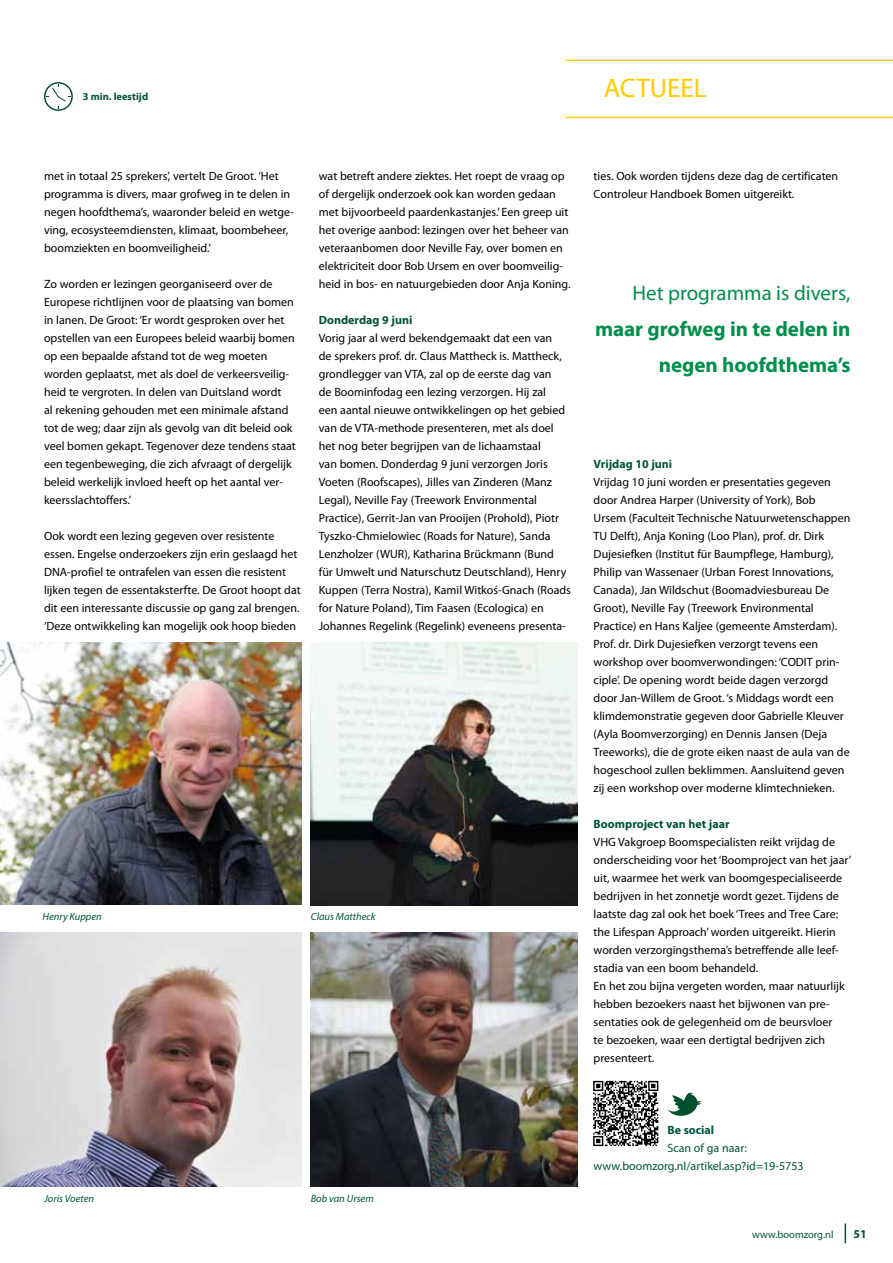
<style>
.page{position:relative;width:893px;height:1263px;background:#fff}
.page>*{position:absolute;margin:0;border:0;box-sizing:border-box;transform-origin:0 0}
.t1{font:27px "Myriad Pro";color:#fc0}
.t2{font:700 21px/36px "Myriad Pro";color:#00904a;text-align:right}
.t3{font:21px "Myriad Pro";color:#00904a}
.t4{font:12px/18px "Myriad Pro";color:#000}
.t5{font:700 12px "Myriad Pro";color:#00533d}
.t6{font:12px/18px "Myriad Pro";color:#00533d}
.t7{font:italic 10.5px "Myriad Pro";color:#00533d}
.t8{font:10.5px "Myriad Pro";color:#00533d}
.t9{font:700 10.5px "Myriad Pro";color:#00533d}
</style>
<div class="page">
<svg style="left:845px;top:1223px;width:1px;height:20px"></svg>
<hr style="left:565px;top:117px;width:328px;height:1px;background:#fc0">
<hr style="left:565px;top:60px;width:328px;height:1px;background:#fc0">
<svg style="left:44px;top:82px;width:29px;height:29px"></svg>
<img style="left:0;top:932px;width:302px;height:254px">
<img style="left:311px;top:932px;width:267px;height:254px">
<img style="left:311px;top:643px;width:267px;height:262px">
<img style="left:0;top:643px;width:302px;height:261px">
<svg style="left:593px;top:1081px;width:65px;height:65px"></svg>
<svg style="left:667px;top:1092px;width:34px;height:24px"></svg>
<p class="t9" style="left:83px;top:90px;width:67px">3 min. leestijd</p>
<h1 class="t1" style="left:604px;top:71px;width:104px">ACTUEEL</h1>
<p class="t4" style="left:44px;top:167px;width:252px">met in totaal 25 sprekers’, vertelt De Groot. ‘Het programma is divers, maar grofweg in te delen in negen hoofdthema’s, waaronder beleid en wetge&shy;ving, ecosysteemdiensten, klimaat, boombeheer, boomziekten en boomveiligheid.’</p>
<p class="t4" style="left:44px;top:275px;width:253px">Zo worden er lezingen georganiseerd over de Europese richtlijnen voor de plaatsing van bomen in lanen. De Groot: ‘Er wordt gesproken over het opstellen van een Europees beleid waarbij bomen op een bepaalde afstand tot de weg moeten worden geplaatst, met als doel de verkeersveilig&shy;heid te vergroten. In delen van Duitsland wordt<br>al rekening gehouden met een minimale afstand tot de weg; daar zijn als gevolg van dit beleid ook veel bomen gekapt. Tegenover deze tendens staat een tegenbeweging, die zich afvraagt of dergelijk beleid werkelijk invloed heeft op het aantal ver&shy;keersslachtoffers.’</p>
<p class="t4" style="left:44px;top:527px;width:258px">Ook wordt een lezing gegeven over resistente essen. Engelse onderzoekers zijn erin geslaagd het DNA-profiel te ontrafelen van essen die resistent lijken tegen de essentaksterfte. De Groot hoopt dat dit een interessante discussie op gang zal brengen. ‘Deze ontwikkeling kan mogelijk ook hoop bieden</p>
<p class="t4" style="left:319px;top:167px;width:253px">wat betreft andere ziektes. Het roept de vraag op of dergelijk onderzoek ook kan worden gedaan met bijvoorbeeld paardenkastanjes.’ Een greep uit het overige aanbod: lezingen over het beheer van veteraanbomen door Neville Fay, over bomen en elektriciteit door Bob Ursem en over boomveilig&shy;heid in bos- en natuurgebieden door Anja Koning.</p>
<p class="t5" style="left:319px;top:312px;width:95px">Donderdag 9 juni</p>
<p class="t4" style="left:319px;top:329px;width:254px">Vorig jaar al werd bekendgemaakt dat een van<br>de sprekers prof. dr. Claus Mattheck is. Mattheck, grondlegger van VTA, zal op de eerste dag van<br>de Boominfodag een lezing verzorgen. Hij zal<br>een aantal nieuwe ontwikkelingen op het gebied van de VTA-methode presenteren, met als doel het nog beter begrijpen van de lichaamstaal<br>van bomen. Donderdag 9 juni verzorgen Joris Voeten (Roofscapes), Jilles van Zinderen (Manz Legal), Neville Fay (Treework Environmental Practice), Gerrit-Jan van Prooijen (Prohold), Piotr Tyszko-Chmielowiec (Roads for Nature), Sanda Lenzholzer (WUR), Katharina Brückmann (Bund für Umwelt und Naturschutz Deutschland), Henry Kuppen (Terra Nostra), Kamil Witkoś-Gnach (Roads for Nature Poland), Tim Faasen (Ecologica) en Johannes Regelink (Regelink) eveneens presenta-</p>
<p class="t7" style="left:43px;top:910px;width:61px">Henry Kuppen</p>
<p class="t7" style="left:311px;top:910px;width:66px">Claus Mattheck</p>
<p class="t4" style="left:594px;top:167px;width:246px">ties. Ook worden tijdens deze dag de certificaten<br>Controleur Handboek Bomen uitgereikt.</p>
<h2 class="t3" style="left:632px;top:280px;width:220px">Het programma is divers,</h2>
<h2 class="t2" style="left:595px;top:311px;width:257px">maar grofweg in te delen in negen hoofdthema’s</h2>
<p class="t5" style="left:594px;top:456px;width:80px">Vrijdag 10 juni</p>
<p class="t4" style="left:594px;top:473px;width:258px">Vrijdag 10 juni worden er presentaties gegeven door Andrea Harper (University of York), Bob Ursem (Faculteit Technische Natuurwetenschappen TU Delft), Anja Koning (Loo Plan), prof. dr. Dirk Dujesiefken (Institut für Baumpflege, Hamburg), Philip van Wassenaer (Urban Forest Innovations, Canada), Jan Wildschut (Boomadviesbureau De Groot), Neville Fay (Treework Environmental Practice) en Hans Kaljee (gemeente Amsterdam).<br>Prof. dr. Dirk Dujesiefken verzorgt tevens een workshop over boomverwondingen: ‘CODIT prin&shy;ciple’. De opening wordt beide dagen verzorgd door Jan-Willem de Groot. ‘s Middags wordt een klimdemonstratie gegeven door Gabrielle Kleuver (Ayla Boomverzorging) en Dennis Jansen (Deja Treeworks), die de grote eiken naast de aula van de hogeschool zullen beklimmen. Aansluitend geven zij een workshop over moderne klimtechnieken.</p>
<p class="t5" style="left:594px;top:816px;width:138px">Boomproject van het jaar</p>
<p class="t4" style="left:594px;top:833px;width:259px">VHG Vakgroep Boomspecialisten reikt vrijdag de onderscheiding voor het ‘Boomproject van het jaar’ uit, waarmee het werk van boomgespecialiseerde bedrijven in het zonnetje wordt gezet. Tijdens de laatste dag zal ook het boek ‘Trees and Tree Care: the Lifespan Approach’ worden uitgereikt. Hierin worden verzorgingsthema’s betreffende alle leef&shy;stadia van een boom behandeld.<br>En het zou bijna vergeten worden, maar natuurlijk hebben bezoekers naast het bijwonen van pre&shy;sentaties ook de gelegenheid om de beursvloer<br>te bezoeken, waar een dertigtal bedrijven zich presenteert.</p>
<p class="t7" style="left:44px;top:1192px;width:52px">Joris Voeten</p>
<p class="t7" style="left:311px;top:1192px;width:64px">Bob van Ursem</p>
<p class="t5" style="left:667px;top:1122px;width:48px">Be social</p>
<p class="t6" style="left:594px;top:1139px;width:212px;text-indent:74px">Scan of ga naar: www.boomzorg.nl/artikel.asp?id=19-5753</p>
<p class="t8" style="left:752px;top:1228px;width:83px">www.boomzorg.nl</p>
<p class="t5" style="left:853px;top:1226px;width:15px">51</p>
</div>
